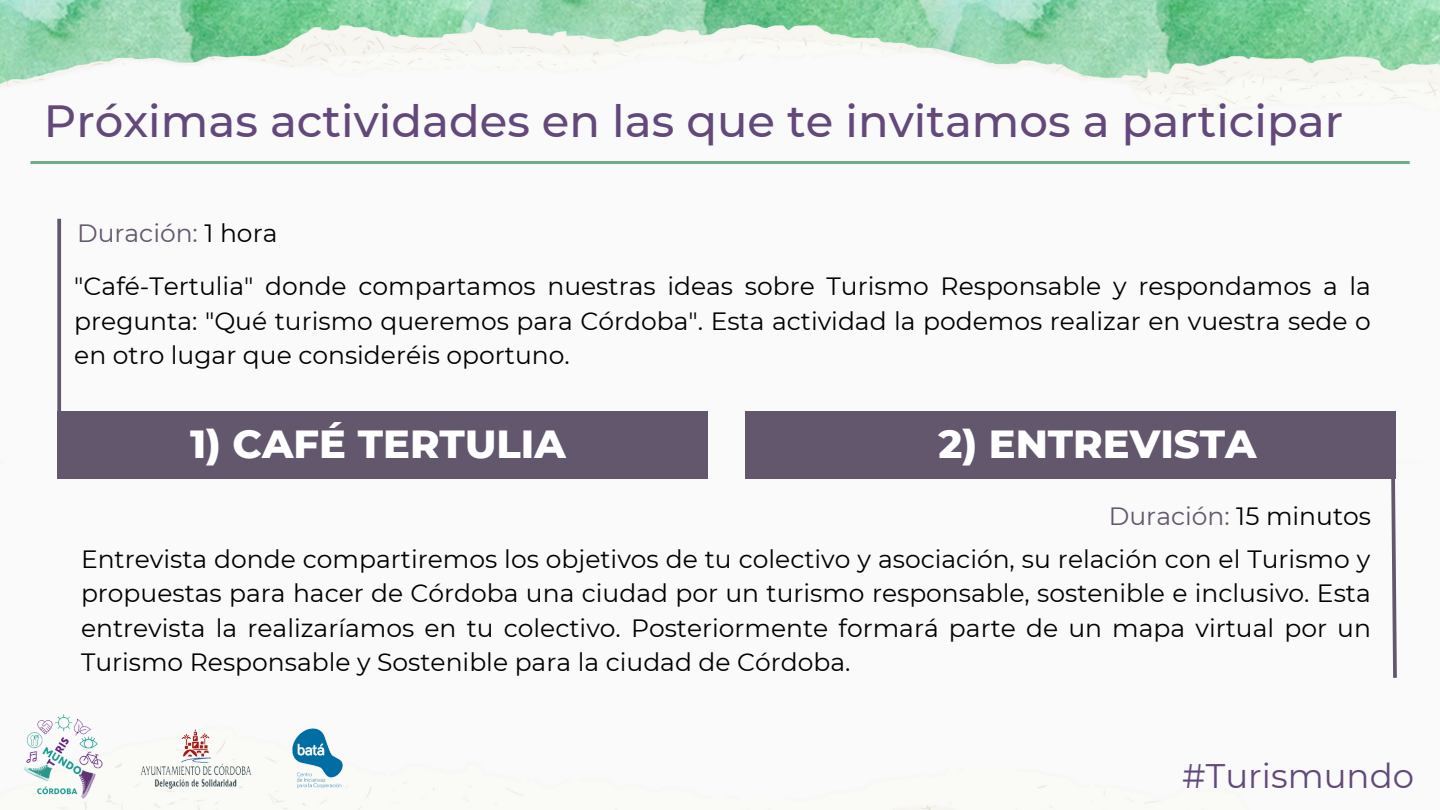
<style>
.page{position:relative;width:1440px;height:810px;background:#fff}
.page>*{position:absolute;margin:0;border:0;box-sizing:border-box;transform-origin:0 0}
.t1{font:500 45px "Montserrat";color:#63497b}
.t2{font:800 40px "Montserrat";color:#fff}
.t3{font:34px "Montserrat";color:#63497b}
.t4{font:25px/34.5px "Montserrat";color:#000}
.s1{color:#63576d}
</style>
<div class="page">
<img style="left:0;top:0;width:296px;height:22px">
<img style="left:760px;top:0;width:680px;height:22px">
<img style="left:0;top:22px;width:1440px;height:788px">
<hr style="left:30px;top:161px;width:1380px;height:3px;background:#6eab88">
<svg style="left:57px;top:219px;width:4px;height:192px"></svg>
<div style="left:57px;top:411px;width:650px;height:67px;background:#63576d"></div>
<svg style="left:1389px;top:417px;width:10px;height:265px"></svg>
<div style="left:745px;top:411px;width:650px;height:67px;background:#63576d"></div>
<h1 class="t1" style="left:44px;top:93px;width:1301px">Próximas actividades en las que te invitamos a participar</h1>
<h1 class="t1" style="left:44px;top:93px;width:447px">¿Dónde actuamos?</h1>
<p class="t4" style="left:74px;top:207px;width:1298px;line-height:53.3px"><span class="s1">Duración:</span> 1 hora<br>"Café-Tertulia" donde compartamos nuestras ideas sobre Turismo Responsable y respondamos a la</p>
<p class="t4" style="left:74px;top:304px;width:1298px">pregunta: "Qué turismo queremos para Córdoba". Esta actividad la podemos realizar en vuestra sede o en otro lugar que consideréis oportuno.</p>
<h2 class="t2" style="left:190px;top:419px;width:377px">1) CAFÉ TERTULIA</h2>
<h2 class="t2" style="left:938px;top:419px;width:320px">2) ENTREVISTA</h2>
<p class="t4" style="left:81px;top:495px;width:1292px;line-height:42.4px;text-align:right"><span class="s1">Duración:</span> 15 minutos<br>Entrevista donde compartiremos los objetivos de tu colectivo y asociación, su relación con el Turismo y</p>
<p class="t4" style="left:81px;top:576px;width:1291px;text-align:justify">propuestas para hacer de Córdoba una ciudad por un turismo responsable, sostenible e inclusivo. Esta entrevista la realizaríamos en tu colectivo. Posteriormente formará parte de un mapa virtual por un Turismo Responsable y Sostenible para la ciudad de Córdoba.</p>
<h3 class="t3" style="left:1182px;top:755px;width:233px">#Turismundo</h3>
</div>
